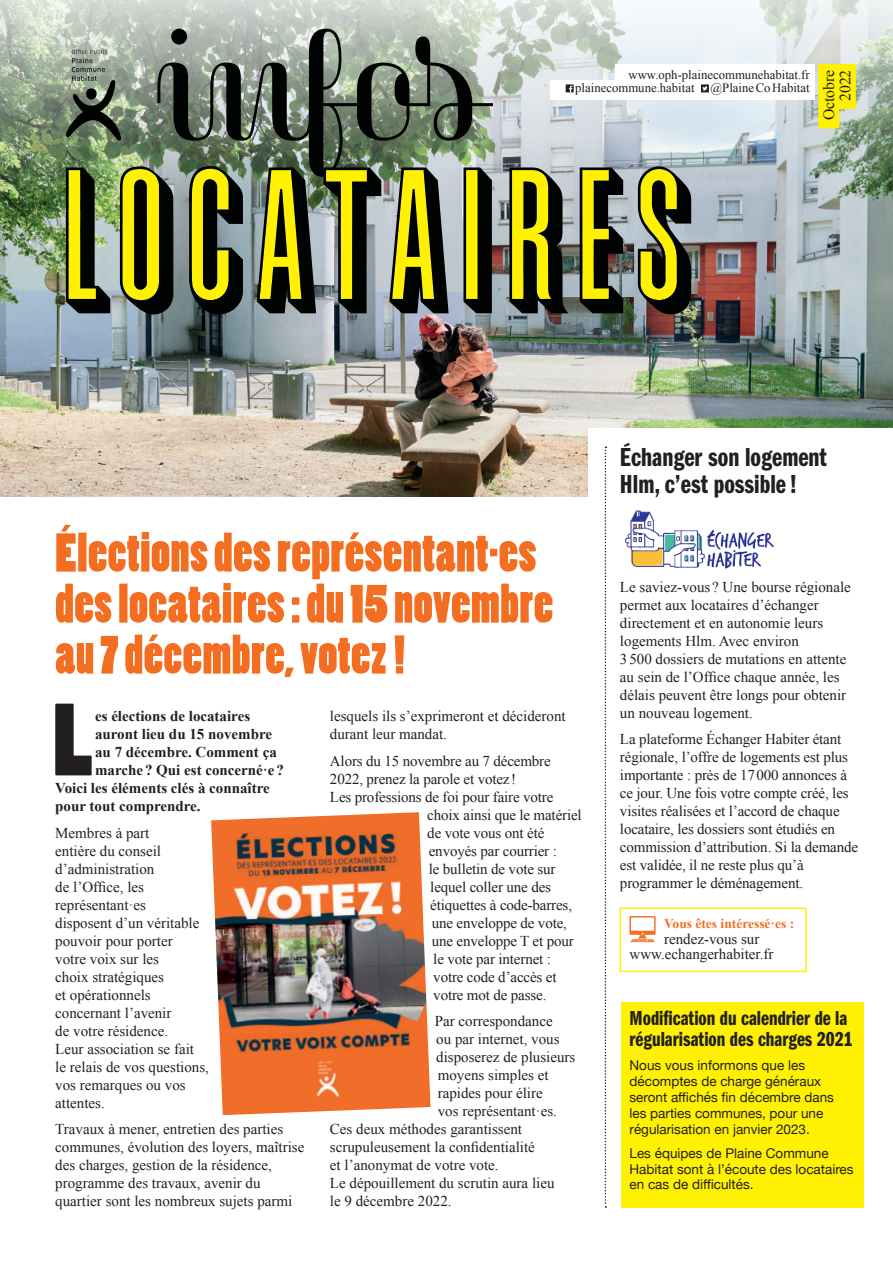
<style>
.page{position:relative;width:893px;height:1263px;background:#fff}
.page>*{position:absolute;margin:0;border:0;box-sizing:border-box;transform-origin:0 0}
.t1{font:150.15px "Magasin";color:#010202}
.t2{font:95.7px "Poplar Std";color:#231f20}
.t3{font:51px/51px "Poplar Std";letter-spacing:.01em;color:#f36e21}
.t4{font:27px/27px "ITC Franklin Gothic Std Dm Cp";color:#231f20}
.t5{font:21px/21px "ITC Franklin Gothic Std Dm Cp";color:#231f20}
.t6{font:15.75px/16.5px "Times New Roman";color:#231f20;text-align:right}
.t7{font:15px/18px "Times New Roman";color:#231f20}
.t8{font:700 15px "Times New Roman";color:#231f20}
.t9{font:13.5px/15.8px "Helvetica Neue";color:#231f20}
.t10{font:700 13.5px "Times New Roman";color:#f36e21}
.t11{font:12.75px/13.5px "Times New Roman";color:#231f20;text-align:right}
</style>
<div class="page">
<img style="left:0;top:198px;width:893px;height:299px">
<img style="left:0;top:0;width:893px;height:198px">
<svg style="left:66px;top:50px;width:56px;height:91px;background:#727e6d"></svg>
<img style="left:66px;top:167px;width:44px;height:146px">
<svg style="left:120px;top:166px;width:53px;height:149px;background:#757213"></svg>
<svg style="left:189px;top:166px;width:54px;height:149px;background:#67671f"></svg>
<svg style="left:257px;top:167px;width:59px;height:146px;background:#737424"></svg>
<svg style="left:323px;top:167px;width:58px;height:146px;background:#828451"></svg>
<svg style="left:389px;top:167px;width:60px;height:146px;background:#7f7e32"></svg>
<svg style="left:463px;top:167px;width:29px;height:146px;background:#635f0d"></svg>
<svg style="left:509px;top:167px;width:59px;height:146px;background:#76731d"></svg>
<svg style="left:580px;top:167px;width:43px;height:146px;background:#6b6922"></svg>
<svg style="left:638px;top:166px;width:53px;height:148px;background:#777527"></svg>
<div style="left:615px;top:64px;width:200px;height:20px;background:#fff"></div>
<div style="left:551px;top:80px;width:264px;height:20px;background:#fff"></div>
<svg style="left:566px;top:84px;width:8px;height:8px"></svg>
<svg style="left:569px;top:86px;width:3px;height:6px"></svg>
<svg style="left:701px;top:84px;width:8px;height:8px"></svg>
<svg style="left:702px;top:86px;width:5px;height:5px"></svg>
<div style="left:818px;top:64px;width:21px;height:64px;background:#fff101"></div>
<div style="left:835px;top:64px;width:21px;height:45px;background:#fff101"></div>
<img style="left:211px;top:812px;width:219px;height:303px">
<div style="left:620px;top:907px;width:187px;height:65px;border:2px solid #fff101"></div>
<svg style="left:629px;top:916px;width:27px;height:26px"></svg>
<div style="left:621px;top:1002px;width:242px;height:206px;background:#fff101"></div>
<div style="left:588px;top:428px;width:305px;height:159px;background:#fff"></div>
<svg style="left:605px;top:447px;width:1px;height:761px"></svg>
<img style="left:625px;top:510px;width:149px;height:59px">
<h1 class="t1" style="left:159px;top:-6px;width:334px">infos</h1>
<p class="t11" style="left:575px;top:68px;width:236px">www.oph-plainecommunehabitat.fr plainecommune.habitat @PlaineCoHabitat</p>
<p class="t6" style="left:820px;top:120px;width:52px;rotate:-90deg">Octobre<br>2022</p>
<h3 class="t4" style="left:620px;top:444px;width:209px">Échanger son logement<br>Hlm, c’est possible!</h3>
<h3 class="t3" style="left:55px;top:530px;width:499px">Élections des représentant·es des locataires : du 15 novembre au 7 décembre, votez!</h3>
<h2 class="t2" style="left:53px;top:687px;width:41px">L</h2>
<p class="t8" style="left:95px;top:706px;width:157px">es élections de locataires</p>
<p class="t7" style="left:330px;top:707px;width:237px">lesquels ils s’exprimeront et décideront durant leur mandat.</p>
<p class="t7" style="left:330px;top:752px;width:222px">Alors du 15 novembre au 7 décembre</p>
<p class="t7" style="left:330px;top:770px;width:188px">2022, prenez la parole et votez!</p>
<p class="t7" style="left:330px;top:788px;width:225px">Les professions de foi pour faire votre</p>
<p class="t7" style="left:427px;top:806px;width:156px">choix ainsi que le matériel</p>
<p class="t7" style="left:427px;top:824px;width:119px">de vote vous ont été</p>
<p class="t7" style="left:429px;top:842px;width:130px">envoyés par courrier :</p>
<p class="t7" style="left:429px;top:860px;width:128px">le bulletin de vote sur</p>
<p class="t7" style="left:430px;top:878px;width:122px">lequel coller une des</p>
<p class="t7" style="left:430px;top:896px;width:143px">étiquettes à code-barres,</p>
<p class="t7" style="left:432px;top:914px;width:137px">une enveloppe de vote,</p>
<p class="t7" style="left:432px;top:932px;width:143px">une enveloppe T et pour</p>
<p class="t7" style="left:433px;top:950px;width:119px">le vote par internet :</p>
<p class="t7" style="left:433px;top:968px;width:125px">votre code d’accès et</p>
<p class="t7" style="left:433px;top:986px;width:115px">votre mot de passe.</p>
<p class="t7" style="left:435px;top:1012px;width:119px">Par correspondance</p>
<p class="t7" style="left:436px;top:1030px;width:125px">ou par internet, vous</p>
<p class="t7" style="left:436px;top:1048px;width:141px">disposerez de plusieurs</p>
<p class="t7" style="left:438px;top:1066px;width:112px">moyens simples et</p>
<p class="t7" style="left:438px;top:1084px;width:106px">rapides pour élire</p>
<p class="t7" style="left:438px;top:1102px;width:121px">vos représentant·es.</p>
<p class="t7" style="left:330px;top:1120px;width:194px">Ces deux méthodes garantissent</p>
<p class="t7" style="left:330px;top:1138px;width:206px">scrupuleusement la confidentialité</p>
<p class="t7" style="left:330px;top:1156px;width:170px">et l’anonymat de votre vote.</p>
<p class="t7" style="left:330px;top:1174px;width:226px">Le dépouillement du scrutin aura lieu</p>
<p class="t7" style="left:330px;top:1192px;width:123px">le 9 décembre 2022.</p>
<p class="t8" style="left:95px;top:724px;width:178px">auront lieu du 15 novembre</p>
<p class="t8" style="left:95px;top:742px;width:183px">au 7 décembre. Comment ça</p>
<p class="t8" style="left:95px;top:760px;width:190px">marche ? Qui est concerné·e?</p>
<p class="t8" style="left:55px;top:778px;width:216px">Voici les éléments clés à connaître</p>
<p class="t8" style="left:55px;top:796px;width:147px">pour tout comprendre.</p>
<p class="t7" style="left:55px;top:824px;width:155px">Membres à part<br>entière du conseil d’administration<br>de l’Office, les représentant·es<br>disposent d’un véritable pouvoir pour porter<br>votre voix sur les<br>choix stratégiques<br>et opérationnels concernant l’avenir<br>de votre résidence.<br>Leur association se fait<br>le relais de vos questions, vos remarques ou vos attentes.</p>
<p class="t7" style="left:55px;top:1120px;width:251px">Travaux à mener, entretien des parties communes, évolution des loyers, maîtrise des charges, gestion de la résidence, programme des travaux, avenir du quartier sont les nombreux sujets parmi</p>
<p class="t7" style="left:620px;top:578px;width:232px">Le saviez-vous ? Une bourse régionale permet aux locataires d’échanger directement et en autonomie leurs logements Hlm. Avec environ<br>3500 dossiers de mutations en attente au sein de l’Office chaque année, les délais peuvent être longs pour obtenir un nouveau logement.</p>
<p class="t7" style="left:620px;top:730px;width:240px">La plateforme Échanger Habiter étant régionale, l’offre de logements est plus importante : près de 17000 annonces à ce jour. Une fois votre compte créé, les visites réalisées et l’accord de chaque locataire, les dossiers sont étudiés en commission d’attribution. Si la demande est validée, il ne reste plus qu’à programmer le déménagement.</p>
<p class="t10" style="left:664px;top:914px;width:132px">Vous êtes intéressé·es :</p>
<p class="t7" style="left:630px;top:930px;width:145px;line-height:15.8px;text-indent:35px">rendez-vous sur www.echangerhabiter.fr</p>
<h3 class="t5" style="left:630px;top:1008px;width:225px">Modification du calendrier de la régularisation des charges 2021</h3>
<p class="t9" style="left:630px;top:1058px;width:206px">Nous vous informons que les décomptes de charge généraux seront affichés fin décembre dans les parties communes, pour une régularisation en janvier 2023.</p>
<p class="t9" style="left:630px;top:1146px;width:226px">Les équipes de Plaine Commune<br>Habitat sont à l’écoute des locataires en cas de difficultés.</p>
</div>
